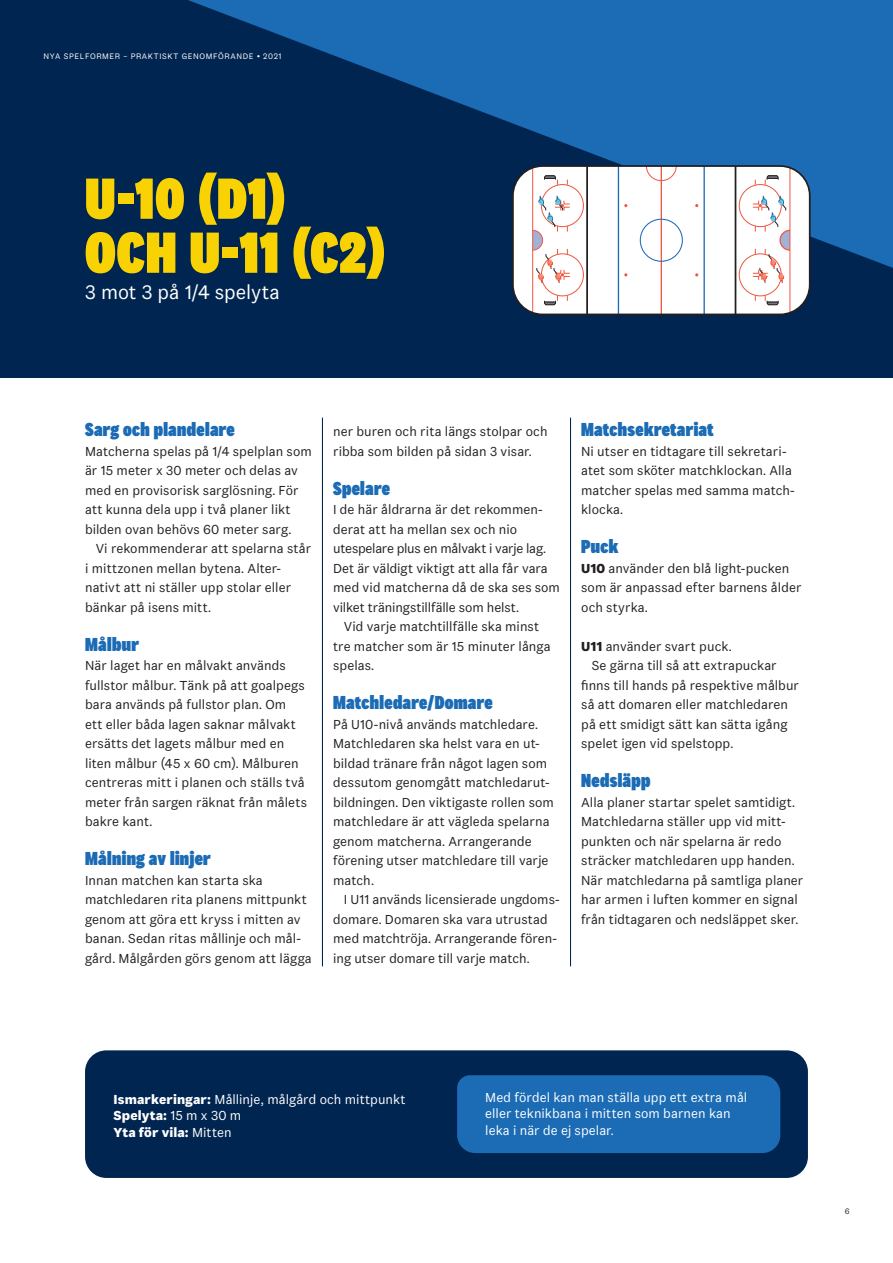
<style>
.page{position:relative;width:893px;height:1263px;background:#fff}
.page>*{position:absolute;margin:0;border:0;box-sizing:border-box;transform-origin:0 0}
.Rubrik_1__gul{font:60px/54px "Flex Display 100 Black";letter-spacing:.015em;color:#f8d202}
.Rubrik_3__vit{font:20.25px "Flex 70 Regular";letter-spacing:-.005em;color:#fff}
.Mellanrubrik__blå{font:19.5px "Flex Display 100 Black";letter-spacing:.02em;color:#1b6bb5}
.Brödtext{font:13.5px/19.5px "Flex 70 Regular";letter-spacing:.005em;color:#231f20}
.Brödtext__indrag{font:13.5px/19.5px "Flex 70 Regular";letter-spacing:.005em;color:#231f20}
.Brödtext__vit{font:13.5px/16.5px "Flex 70 Regular";letter-spacing:.005em;color:#fff}
.Brödtext__vit-2{font:13.5px "Flex 90 Bold";letter-spacing:.01em;color:#fff}
.Sidmall{font:8.25px "Flex 70 Regular";letter-spacing:.08em;color:#fff}
.t1{font:8.25px "Flex 70 Regular";color:#231f20}
.s1{font-family:"Flex 90 Bold"}
.s2{font-family:"Flex 70 Regular"}
</style>
<div class="page">
<div style="left:85px;top:1050px;width:723px;height:128px;background:#002550;border-radius:21px"></div>
<div style="left:0;top:0;width:893px;height:378px;background:#002550"></div>
<svg style="left:188px;top:0;width:705px;height:268px;fill:#1b6bb5"></svg>
<hr style="left:322px;top:418px;width:1px;height:548px;background:#002550">
<hr style="left:570px;top:418px;width:1px;height:548px;background:#002550">
<div style="left:513px;top:166px;width:297px;height:148px;background:#fff;border-radius:30px"></div>
<hr style="left:661px;top:166px;width:1px;height:148px;background:#f0553e">
<hr style="left:618px;top:166px;width:1px;height:148px;background:#1b6bb5">
<hr style="left:703px;top:166px;width:2px;height:148px;background:#1b6bb5">
<div style="left:640px;top:219px;width:43px;height:43px;border:1px solid #1b6bb5;border-radius:50%"></div>
<svg style="left:646px;top:168px;width:31px;height:13px"></svg>
<div style="left:541px;top:184px;width:43px;height:43px;border:1px solid #f0553e;border-radius:50%"></div>
<div style="left:739px;top:184px;width:43px;height:43px;border:1px solid #f0553e;border-radius:50%"></div>
<div style="left:541px;top:253px;width:43px;height:43px;border:1px solid #f0553e;border-radius:50%"></div>
<div style="left:739px;top:253px;width:43px;height:43px;border:1px solid #f0553e;border-radius:50%"></div>
<hr style="left:789px;top:168px;width:1px;height:145px;background:#f0553e">
<hr style="left:532px;top:168px;width:1px;height:145px;background:#f0553e">
<div style="left:512px;top:165px;width:299px;height:150px;border:2px solid #231f20;border-radius:30px"></div>
<hr style="left:735px;top:166px;width:1px;height:148px;background:#231f20">
<hr style="left:586px;top:166px;width:2px;height:148px;background:#231f20">
<svg style="left:544px;top:175px;width:14px;height:10px"></svg>
<svg style="left:544px;top:296px;width:14px;height:10px"></svg>
<svg style="left:532px;top:195px;width:38px;height:88px"></svg>
<svg style="left:765px;top:175px;width:14px;height:10px"></svg>
<svg style="left:765px;top:295px;width:14px;height:11px"></svg>
<svg style="left:752px;top:195px;width:39px;height:88px"></svg>
<div style="left:457px;top:1075px;width:323px;height:78px;background:#1b6bb5"></div>
<p class="Sidmall" style="left:43px;top:51px;width:240px">NYA SPELFORMER – PRAKTISKT GENOMFÖRANDE • 2021</p>
<p class="Rubrik_1__gul" style="left:85px;top:170px;width:302px">U-10 (D1)<br>OCH U-11 (C2)</p>
<p class="Rubrik_3__vit" style="left:85px;top:280px;width:196px">3 mot 3 på 1/4 spelyta</p>
<p class="Mellanrubrik__blå" style="left:85px;top:418px;width:151px">Sarg och plandelare</p>
<p class="Brödtext" style="left:85px;top:441px;width:228px">Matcherna spelas på 1/4 spelplan som är 15 meter x 30 meter och delas av med en provisorisk sarglösning. För att kunna dela upp i två planer likt bilden ovan behövs 60 meter sarg.</p>
<p class="Brödtext__indrag" style="left:85px;top:538px;width:228px;text-indent:11px">Vi rekommenderar att spelarna står i mittzonen mellan bytena. Alter&shy;nativt att ni ställer upp stolar eller bänkar på isens mitt.</p>
<p class="Mellanrubrik__blå" style="left:85px;top:633px;width:56px">Målbur</p>
<p class="Brödtext" style="left:85px;top:655px;width:223px">När laget har en målvakt används fullstor målbur. Tänk på att goalpegs bara används på fullstor plan. Om ett eller båda lagen saknar målvakt ersätts det lagets målbur med en liten målbur (45 x 60 cm). Målburen centreras mitt i planen och ställs två meter från sargen räknat från målets bakre kant.</p>
<p class="Mellanrubrik__blå" style="left:85px;top:847px;width:127px">Målning av linjer</p>
<p class="Brödtext" style="left:85px;top:870px;width:228px">Innan matchen kan starta ska matchledaren rita planens mittpunkt genom att göra ett kryss i mitten av banan. Sedan ritas mållinje och mål&shy;gård. Målgården görs genom att lägga</p>
<p class="Brödtext" style="left:333px;top:421px;width:216px">ner buren och rita längs stolpar och ribba som bilden på sidan 3 visar.</p>
<p class="Mellanrubrik__blå" style="left:333px;top:477px;width:58px">Spelare</p>
<p class="Brödtext" style="left:333px;top:499px;width:228px">I de här åldrarna är det rekommen&shy;derat att ha mellan sex och nio utespelare plus en målvakt i varje lag.<br>Det är väldigt viktigt att alla får vara med vid matcherna då de ska ses som vilket träningstillfälle som helst.</p>
<p class="Brödtext__indrag" style="left:333px;top:616px;width:219px;text-indent:11px">Vid varje matchtillfälle ska minst tre matcher som är 15 minuter långa spelas.</p>
<p class="Mellanrubrik__blå" style="left:333px;top:691px;width:161px">Matchledare/Domare</p>
<p class="Brödtext" style="left:333px;top:714px;width:222px">På U10-nivå används matchledare.<br>Matchledaren ska helst vara en ut&shy;bildad tränare från något lagen som dessutom genomgått matchledarut&shy;bildningen. Den viktigaste rollen som matchledare är att vägleda spelarna genom matcherna. Arrangerande förening utser matchledare till varje match.</p>
<p class="Brödtext__indrag" style="left:333px;top:889px;width:228px;text-indent:11px">I U11 används licensierade ungdoms&shy;domare. Domaren ska vara utrustad med matchtröja. Arrangerande fören&shy;ing utser domare till varje match.</p>
<p class="Mellanrubrik__blå" style="left:581px;top:418px;width:134px">Matchsekretariat</p>
<p class="Brödtext" style="left:581px;top:441px;width:215px">Ni utser en tidtagare till sekretari&shy;atet som sköter matchklockan. Alla matcher spelas med samma match&shy;klocka.</p>
<p class="Mellanrubrik__blå" style="left:581px;top:535px;width:39px">Puck</p>
<p class="Brödtext" style="left:581px;top:558px;width:222px"><span class="s1">U10</span> använder den blå light-pucken som är anpassad efter barnens ålder och styrka.</p>
<p class="Brödtext" style="left:581px;top:636px;width:152px"><span class="s1">U11</span> använder svart puck.</p>
<p class="Brödtext__indrag" style="left:581px;top:655px;width:219px;text-indent:11px">Se gärna till så att extrapuckar finns till hands på respektive målbur så att domaren eller matchledaren på ett smidigt sätt kan sätta igång spelet igen vid spelstopp.</p>
<p class="Mellanrubrik__blå" style="left:581px;top:769px;width:71px">Nedsläpp</p>
<p class="Brödtext" style="left:581px;top:792px;width:224px">Alla planer startar spelet samtidigt.<br>Matchledarna ställer upp vid mitt&shy;punkten och när spelarna är redo sträcker matchledaren upp handen.<br>När matchledarna på samtliga planer har armen i luften kommer en signal från tidtagaren och nedsläppet sker.</p>
<p class="Brödtext__vit" style="left:114px;top:1090px;width:294px"><span class="s1">Ismarkeringar:</span> Mållinje, målgård och mittpunkt</p>
<p class="Brödtext__vit-2" style="left:114px;top:1107px;width:129px">Spelyta: <span class="s2">15 m x 30 m</span></p>
<p class="Brödtext__vit-2" style="left:114px;top:1123px;width:120px">Yta för vila: <span class="s2">Mitten</span></p>
<p class="Brödtext__vit" style="left:485px;top:1088px;width:264px">Med fördel kan man ställa upp ett extra mål eller teknikbana i mitten som barnen kan leka i när de ej spelar.</p>
<p class="t1" style="left:845px;top:1206px;width:6px">6</p>
</div>
